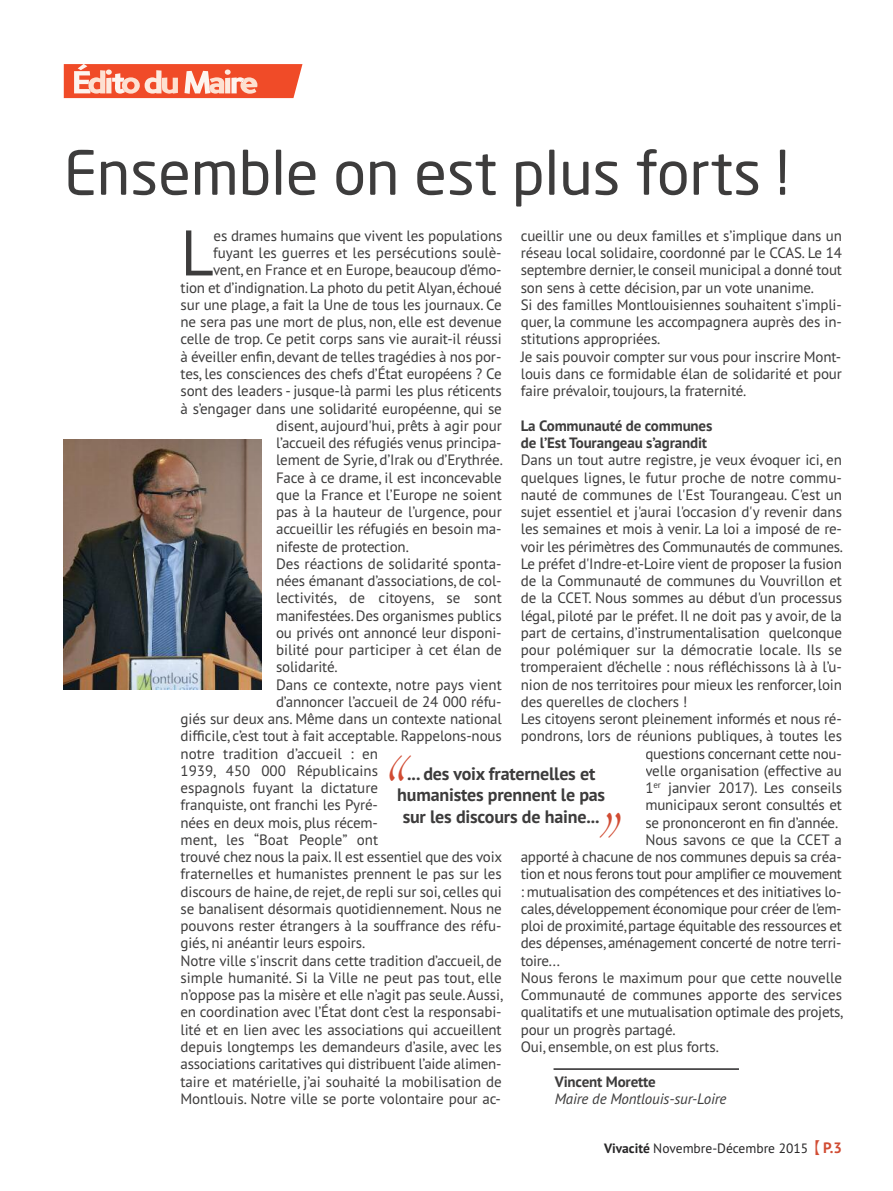
<style>
.page{position:relative;width:893px;height:1191px;background:#fff}
.page>*{position:absolute;margin:0;border:0;box-sizing:border-box;transform-origin:0 0}
.t1{font:64.35px "PT Sans";color:#3d3c3c}
.t2{font:60px "Neo Sans Std";color:#3d3c3c}
.t3{font:43.2px "Zapfino";color:#d14c33}
.t4{font:42px "Zapfino";color:#d14c33}
.t5{font:700 18px/21.6px "PT Sans";letter-spacing:-.01em;color:#3d3c3c;text-align:center}
.t6{font:15px/17.2px "PT Sans";letter-spacing:-.01em;color:#3d3c3c}
.t7{font:700 15px/17.2px "PT Sans";letter-spacing:-.01em;color:#3d3c3c}
.t8{font:italic 15px "PT Sans";letter-spacing:-.01em;color:#3d3c3c}
.t9{font:13.5px "PT Sans";color:#272627}
.s1{font-weight:700}
.s2{font-family:"Li Hei Pro";font-size:15px;color:#d14c33}
.s3{font-weight:700;font-size:15px;color:#d14c33}
</style>
<div class="page">
<svg style="left:64px;top:64px;width:238px;height:34px;background:#f37b60"></svg>
<img style="left:64px;top:440px;width:197px;height:249px">
<hr style="left:553px;top:1068px;width:186px;height:1px;background:#272627">
<h2 class="t2" style="left:64px;top:150px;width:727px">Ensemble on est plus forts !</h2>
<p class="t6" style="left:521px;top:227px;width:323px">cueillir une ou deux familles et s’implique dans un réseau local solidaire, coordonné par le CCAS. Le 14 septembre dernier,le conseil municipal a donné tout son sens à cette décision, par un vote unanime.<br>Si des familles Montlouisiennes souhaitent s’impli&shy;quer, la commune les accompagnera auprès des in&shy;stitutions appropriées.<br>Je sais pouvoir compter sur vous pour inscrire Mont&shy;louis dans ce formidable élan de solidarité et pour faire prévaloir, toujours, la fraternité.</p>
<p class="t7" style="left:521px;top:416px;width:193px">La Communauté de communes de l’Est Tourangeau s’agrandit</p>
<p class="t6" style="left:521px;top:451px;width:323px">Dans un tout autre registre, je veux évoquer ici, en</p>
<p class="t6" style="left:521px;top:468px;width:323px">quelques lignes, le futur proche de notre commu-</p>
<p class="t6" style="left:521px;top:485px;width:323px">nauté de communes de l'Est Tourangeau. C'est un</p>
<p class="t6" style="left:521px;top:503px;width:323px">sujet essentiel et j'aurai l'occasion d'y revenir dans</p>
<p class="t6" style="left:521px;top:520px;width:323px">les semaines et mois à venir. La loi a imposé de re-</p>
<p class="t6" style="left:521px;top:537px;width:324px">voir les périmètres des Communautés de communes.</p>
<p class="t6" style="left:521px;top:554px;width:323px">Le préfet d'Indre-et-Loire vient de proposer la fusion</p>
<p class="t6" style="left:521px;top:572px;width:323px">de la Communauté de communes du Vouvrillon et</p>
<p class="t6" style="left:521px;top:589px;width:323px">de la CCET. Nous sommes au début d'un processus</p>
<p class="t6" style="left:521px;top:606px;width:323px">légal, piloté par le préfet. Il ne doit pas y avoir, de la</p>
<p class="t6" style="left:521px;top:623px;width:323px">part de certains, d’instrumentalisation quelconque</p>
<p class="t6" style="left:521px;top:641px;width:323px">pour polémiquer sur la démocratie locale. Ils se</p>
<p class="t6" style="left:521px;top:658px;width:323px">tromperaient d’échelle : nous réfléchissons là à l’u-</p>
<p class="t6" style="left:521px;top:675px;width:323px">nion de nos territoires pour mieux les renforcer, loin</p>
<p class="t6" style="left:521px;top:692px;width:168px">des querelles de clochers !</p>
<p class="t6" style="left:521px;top:710px;width:322px">Les citoyens seront pleinement informés et nous ré-</p>
<p class="t6" style="left:521px;top:727px;width:323px">pondrons, lors de réunions publiques, à toutes les</p>
<p class="t6" style="left:645px;top:744px;width:198px">questions concernant cette nou-</p>
<p class="t6" style="left:645px;top:761px;width:198px">velle organisation (effective au</p>
<p class="t6" style="left:645px;top:779px;width:198px">1<sup>er</sup> janvier 2017). Les conseils</p>
<p class="t6" style="left:645px;top:796px;width:198px">municipaux seront consultés et</p>
<p class="t6" style="left:645px;top:813px;width:194px">se prononceront en fin d’année.</p>
<p class="t6" style="left:645px;top:830px;width:198px">Nous savons ce que la CCET a</p>
<p class="t6" style="left:521px;top:848px;width:322px">apporté à chacune de nos communes depuis sa créa-</p>
<p class="t6" style="left:521px;top:865px;width:323px">tion et nous ferons tout pour amplifier ce mouvement</p>
<p class="t6" style="left:521px;top:882px;width:322px">: mutualisation des compétences et des initiatives lo-</p>
<p class="t6" style="left:521px;top:899px;width:322px">cales,développement économique pour créer de l'em-</p>
<p class="t6" style="left:521px;top:917px;width:323px">ploi de proximité,partage équitable des ressources et</p>
<p class="t6" style="left:521px;top:934px;width:322px">des dépenses, aménagement concerté de notre terri-</p>
<p class="t6" style="left:521px;top:951px;width:41px">toire...</p>
<p class="t6" style="left:521px;top:968px;width:323px">Nous ferons le maximum pour que cette nouvelle</p>
<p class="t6" style="left:521px;top:986px;width:323px">Communauté de communes apporte des services</p>
<p class="t6" style="left:521px;top:1003px;width:324px">qualitatifs et une mutualisation optimale des projets,</p>
<p class="t6" style="left:521px;top:1020px;width:157px">pour un progrès partagé.</p>
<p class="t6" style="left:521px;top:1037px;width:200px">Oui, ensemble, on est plus forts.</p>
<p class="t7" style="left:555px;top:1072px;width:103px">Vincent Morette</p>
<p class="t8" style="left:555px;top:1088px;width:173px">Maire de Montlouis-sur-Loire</p>
<h1 class="t1" style="left:181px;top:211px;width:35px">L</h1>
<p class="t6" style="left:214px;top:227px;width:290px">es drames humains que vivent les populations</p>
<p class="t6" style="left:213px;top:244px;width:290px">fuyant les guerres et les persécutions soulè-</p>
<p class="t6" style="left:213px;top:261px;width:290px">vent, en France et en Europe, beaucoup d’émo-</p>
<p class="t6" style="left:181px;top:278px;width:323px">tion et d’indignation.La photo du petit Alyan,échoué</p>
<p class="t6" style="left:181px;top:296px;width:323px">sur une plage, a fait la Une de tous les journaux. Ce</p>
<p class="t6" style="left:181px;top:313px;width:323px">ne sera pas une mort de plus, non, elle est devenue</p>
<p class="t6" style="left:181px;top:330px;width:323px">celle de trop. Ce petit corps sans vie aurait-il réussi</p>
<p class="t6" style="left:181px;top:347px;width:323px">à éveiller enfin,devant de telles tragédies à nos por-</p>
<p class="t6" style="left:181px;top:365px;width:323px">tes, les consciences des chefs d’État européens ? Ce</p>
<p class="t6" style="left:181px;top:382px;width:323px">sont des leaders - jusque-là parmi les plus réticents</p>
<p class="t6" style="left:181px;top:399px;width:323px">à s’engager dans une solidarité européenne, qui se</p>
<p class="t6" style="left:276px;top:416px;width:227px">disent, aujourd'hui, prêts à agir pour</p>
<p class="t6" style="left:276px;top:434px;width:227px">l’accueil des réfugiés venus principa-</p>
<p class="t6" style="left:276px;top:451px;width:228px">lement de Syrie, d’Irak ou d’Erythrée.</p>
<p class="t6" style="left:276px;top:468px;width:227px">Face à ce drame, il est inconcevable</p>
<p class="t6" style="left:276px;top:485px;width:227px">que la France et l’Europe ne soient</p>
<p class="t6" style="left:276px;top:503px;width:227px">pas à la hauteur de l’urgence, pour</p>
<p class="t6" style="left:276px;top:520px;width:227px">accueillir les réfugiés en besoin ma-</p>
<p class="t6" style="left:276px;top:537px;width:134px">nifeste de protection.</p>
<p class="t6" style="left:276px;top:554px;width:227px">Des réactions de solidarité sponta-</p>
<p class="t6" style="left:276px;top:572px;width:227px">nées émanant d’associations, de col-</p>
<p class="t6" style="left:276px;top:589px;width:227px">lectivités, de citoyens, se sont</p>
<p class="t6" style="left:276px;top:606px;width:227px">manifestées.Des organismes publics</p>
<p class="t6" style="left:276px;top:623px;width:227px">ou privés ont annoncé leur disponi-</p>
<p class="t6" style="left:276px;top:641px;width:227px">bilité pour participer à cet élan de</p>
<p class="t6" style="left:276px;top:658px;width:63px">solidarité.</p>
<p class="t6" style="left:276px;top:675px;width:227px">Dans ce contexte, notre pays vient</p>
<p class="t6" style="left:276px;top:692px;width:227px">d’annoncer l’accueil de 24 000 réfu-</p>
<p class="t6" style="left:181px;top:710px;width:323px">giés sur deux ans. Même dans un contexte national</p>
<p class="t6" style="left:181px;top:727px;width:323px">difficile, c’est tout à fait acceptable. Rappelons-nous</p>
<p class="t6" style="left:181px;top:744px;width:199px">notre tradition d’accueil : en</p>
<p class="t6" style="left:181px;top:761px;width:199px">1939, 450 000 Républicains</p>
<p class="t6" style="left:181px;top:779px;width:199px">espagnols fuyant la dictature</p>
<p class="t6" style="left:181px;top:796px;width:199px">franquiste, ont franchi les Pyré-</p>
<p class="t6" style="left:181px;top:813px;width:199px">nées en deux mois, plus récem-</p>
<p class="t6" style="left:181px;top:830px;width:199px">ment, les “Boat People” ont</p>
<p class="t6" style="left:181px;top:848px;width:323px">trouvé chez nous la paix.Il est essentiel que des voix</p>
<p class="t6" style="left:181px;top:865px;width:323px">fraternelles et humanistes prennent le pas sur les</p>
<p class="t6" style="left:181px;top:882px;width:323px">discours de haine, de rejet, de repli sur soi, celles qui</p>
<p class="t6" style="left:181px;top:899px;width:323px">se banalisent désormais quotidiennement. Nous ne</p>
<p class="t6" style="left:181px;top:917px;width:323px">pouvons rester étrangers à la souffrance des réfu-</p>
<p class="t6" style="left:181px;top:934px;width:186px">giés, ni anéantir leurs espoirs.</p>
<p class="t6" style="left:181px;top:951px;width:323px">Notre ville s'inscrit dans cette tradition d’accueil, de</p>
<p class="t6" style="left:181px;top:968px;width:323px">simple humanité. Si la Ville ne peut pas tout, elle</p>
<p class="t6" style="left:181px;top:986px;width:324px">n’oppose pas la misère et elle n’agit pas seule.Aussi,</p>
<p class="t6" style="left:181px;top:1003px;width:323px">en coordination avec l’État dont c’est la responsabi-</p>
<p class="t6" style="left:180px;top:1020px;width:323px">lité et en lien avec les associations qui accueillent</p>
<p class="t6" style="left:180px;top:1037px;width:323px">depuis longtemps les demandeurs d’asile, avec les</p>
<p class="t6" style="left:180px;top:1055px;width:323px">associations caritatives qui distribuent l’aide alimen-</p>
<p class="t6" style="left:180px;top:1072px;width:323px">taire et matérielle, j’ai souhaité la mobilisation de</p>
<p class="t6" style="left:181px;top:1089px;width:322px">Montlouis. Notre ville se porte volontaire pour ac-</p>
<h3 class="t3" style="left:374px;top:764px;width:31px">“</h3>
<p class="t5" style="left:397px;top:762px;width:209px">... des voix fraternelles et humanistes prennent le pas sur les discours de haine...</p>
<h3 class="t4" style="left:585px;top:822px;width:30px">”</h3>
<p class="t9" style="left:604px;top:1139px;width:239px"><span class="s1">Vivacité</span> Novembre-Décembre 2015<span class="s2">【</span><span class="s3">P.3</span></p>
</div>
